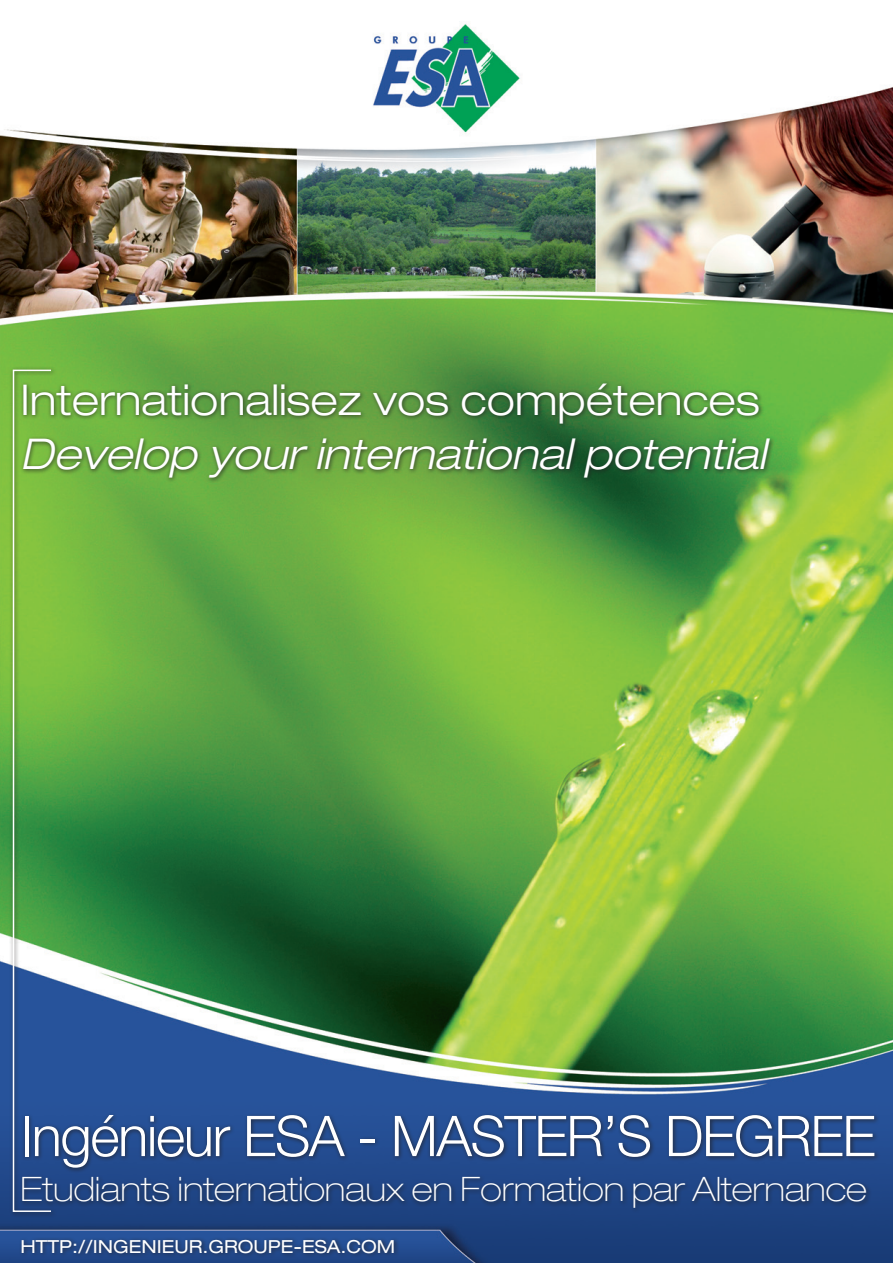
<style>
.page{position:relative;width:893px;height:1263px;background:#fff}
.page>*{position:absolute;margin:0;border:0;box-sizing:border-box;transform-origin:0 0}
.t1{font:300 56.25px "Helvetica Neue LT Pro";letter-spacing:-.025em;color:#fff}
.t2{font:italic 300 expanded 42.45px "Helvetica Neue LT Pro";color:#fff}
.t3{font:300 expanded 42.45px "Helvetica Neue LT Pro";color:#fff}
.t4{font:100 expanded 33.75px "Helvetica Neue LT Pro";color:#fff}
.t5{font:expanded 18px "Helvetica Neue LT Pro";color:#fff}
</style>
<div class="page">
<img style="left:0;top:24px;width:893px;height:1239px">
<div style="left:20px;top:1112px;width:860px;height:101px;background:#231f20;opacity:.75"></div>
<div style="left:9px;top:366px;width:48px;height:852px;background:#231f20;opacity:.75"></div>
<div style="left:13px;top:370px;width:39px;height:842px;border:2px solid #fff"></div>
<div style="left:20px;top:380px;width:755px;height:103px;background:#231f20;opacity:.75"></div>
<div style="left:19px;top:1237px;width:381px;height:21px;background:#231f20;opacity:.75"></div>
<p class="t3" style="left:21px;top:374px;width:741px">Internationalisez vos compétences</p>
<p class="t2" style="left:21px;top:428px;width:747px">Develop your international potential</p>
<h1 class="t1" style="left:21px;top:1102px;width:857px">Ingénieur ESA - MASTER’S DEGREE</h1>
<p class="t4" style="left:21px;top:1169px;width:848px">Etudiants internationaux en Formation par Alternance</p>
<p class="t5" style="left:21px;top:1236px;width:376px">HTTP://INGENIEUR.GROUPE-ESA.COM</p>
</div>
